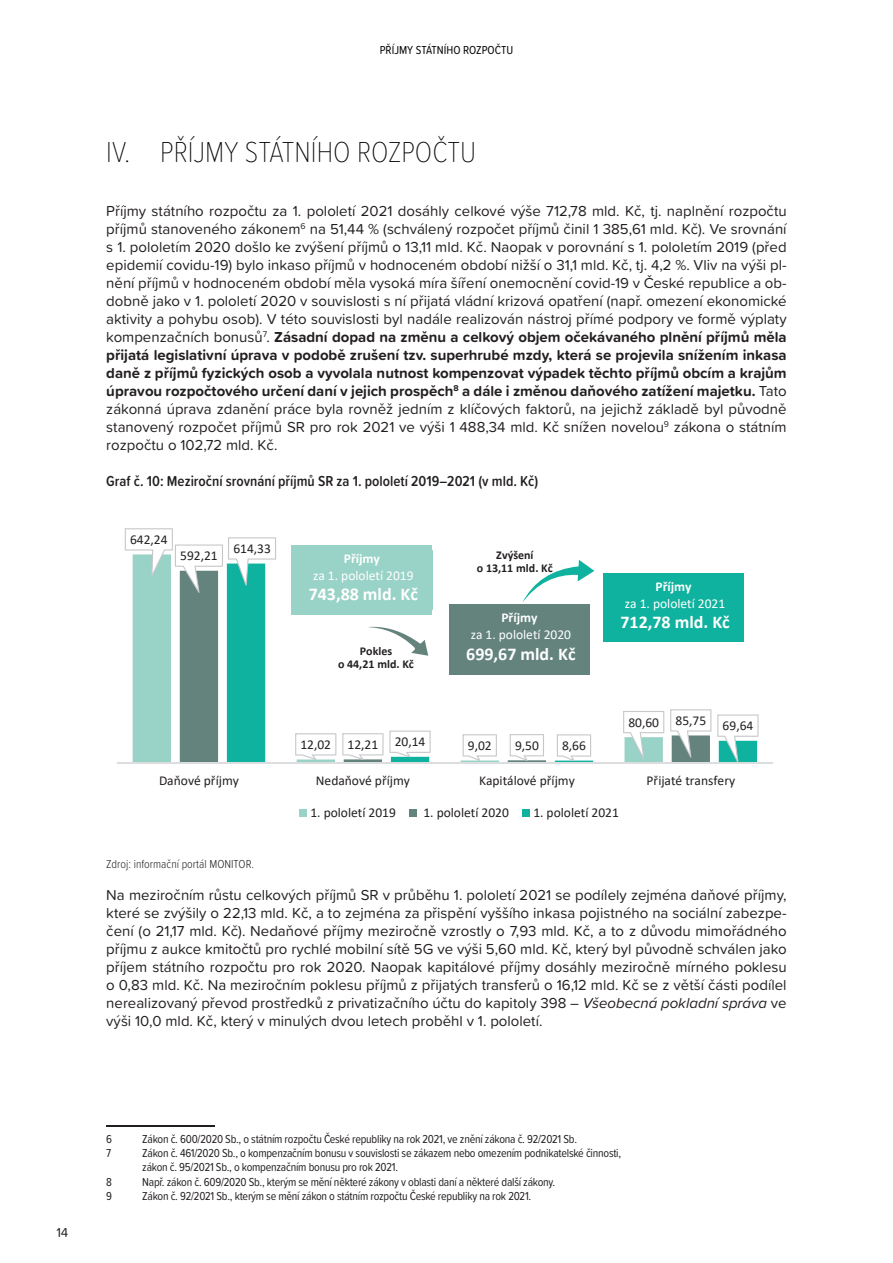
<style>
.page{position:relative;width:893px;height:1263px;background:#fff}
.page>*{position:absolute;margin:0;border:0;box-sizing:border-box;transform-origin:0 0}
.t1{font:100 30px "Proxima Soft Cond";color:#040503}
.t2{font:700 18px "Calibri";color:#fff}
.t3{font:15px/18px "Proxima Soft";color:#231f20;text-align:justify}
.t4{font:600 15px "Proxima Soft Cond";color:#231f20}
.t5{font:13.5px "Calibri";color:#231f20}
.t6{font:13.5px "Calibri";color:#fff}
.t7{font:700 13.5px "Calibri";color:#fff}
.t8{font:13.5px "Proxima Soft";color:#231f20}
.t9{font:12px/14.4px "Proxima Soft Cond";letter-spacing:-.02em;color:#231f20}
.t10{font:700 12px/13.2px "Calibri";color:#231f20;text-align:center}
.t11{font:300 12px "Proxima Soft Cond";color:#231f20}
.t12{font:12px "Proxima Soft Cond";color:#040503}
.s1{font-weight:700}
.s2{font-style:italic}
</style>
<div class="page">
<svg style="left:133px;top:554px;width:300px;height:209px;fill:#99d2c6"></svg>
<svg style="left:180px;top:593px;width:47px;height:170px;fill:#64837d"></svg>
<svg style="left:227px;top:563px;width:517px;height:200px"></svg>
<hr style="left:117px;top:763px;width:656px;height:1px;background:#dcdddf">
<svg style="left:295px;top:733px;width:41px;height:27px"></svg>
<svg style="left:463px;top:734px;width:34px;height:27px"></svg>
<svg style="left:623px;top:711px;width:41px;height:48px"></svg>
<svg style="left:510px;top:734px;width:34px;height:27px"></svg>
<svg style="left:670px;top:709px;width:41px;height:49px"></svg>
<svg style="left:125px;top:528px;width:151px;height:65px"></svg>
<svg style="left:342px;top:731px;width:89px;height:29px"></svg>
<svg style="left:557px;top:734px;width:34px;height:27px"></svg>
<svg style="left:717px;top:714px;width:42px;height:49px"></svg>
<div style="left:300px;top:809px;width:7px;height:8px;background:#99d2c6"></div>
<div style="left:410px;top:809px;width:7px;height:8px;background:#64837d"></div>
<div style="left:523px;top:809px;width:7px;height:8px;background:#0fb29e"></div>
<div style="left:292px;top:545px;width:140px;height:69px;background:#99d2c6"></div>
<div style="left:449px;top:604px;width:140px;height:70px;background:#64837d"></div>
<div style="left:603px;top:573px;width:141px;height:68px;background:#0fb29e"></div>
<svg style="left:345px;top:621px;width:87px;height:38px"></svg>
<svg style="left:522px;top:560px;width:72px;height:43px"></svg>
<hr style="left:106px;top:1125px;width:109px;height:2px;background:#231f20">
<p class="t12" style="left:380px;top:41px;width:135px">PŘÍJMY STÁTNÍHO ROZPOČTU</p>
<h1 class="t1" style="left:106px;top:130px;width:406px">IV. PŘÍJMY STÁTNÍHO ROZPOČTU<sup>12345</sup></h1>
<p class="t3" style="left:106px;top:201px;width:682px">Příjmy státního rozpočtu za 1. pololetí 2021 dosáhly celkové výše 712,78 mld. Kč, tj. naplnění rozpočtu příjmů stanoveného zákonem<sup>6</sup> na 51,44 % (schválený rozpočet příjmů činil 1 385,61 mld. Kč). Ve srovnání s 1. pololetím 2020 došlo ke zvýšení příjmů o 13,11 mld. Kč. Naopak v porovnání s 1. pololetím 2019 (před epidemií covidu-19) bylo inkaso příjmů v hodnoceném období nižší o 31,1 mld. Kč, tj. 4,2 %. Vliv na výši pl&shy;nění příjmů v hodnoceném období měla vysoká míra šíření onemocnění covid-19 v České republice a ob&shy;dobně jako v 1. pololetí 2020 v souvislosti s ní přijatá vládní krizová opatření (např. omezení ekonomické aktivity a pohybu osob). V této souvislosti byl nadále realizován nástroj přímé podpory ve formě výplaty kompenzačních bonusů<sup>7</sup>. <span class="s1">Zásadní dopad na změnu a celkový objem očekávaného plnění příjmů měla přijatá legislativní úprava v podobě zrušení tzv. superhrubé mzdy, která se projevila snížením inkasa daně z příjmů fyzických osob a vyvolala nutnost kompenzovat výpadek těchto příjmů obcím a krajům úpravou rozpočtového určení daní v jejich prospěch</span><sup>8</sup> <span class="s1">a dále i změnou daňového zatížení majetku.</span> Tato zákonná úprava zdanění práce byla rovněž jedním z klíčových faktorů, na jejichž základě byl původně stanovený rozpočet příjmů SR pro rok 2021 ve výši 1 488,34 mld. Kč snížen novelou<sup>9</sup> zákona o státním rozpočtu o 102,72 mld. Kč.</p>
<p class="t4" style="left:106px;top:470px;width:434px">Graf č. 10: Meziroční srovnání příjmů SR za 1. pololetí 2019–2021 (v mld. Kč)</p>
<p class="t5" style="left:130px;top:530px;width:39px">642,24</p>
<p class="t5" style="left:180px;top:546px;width:39px">592,21</p>
<p class="t5" style="left:233px;top:539px;width:39px">614,33</p>
<p class="t7" style="left:344px;top:549px;width:38px">Příjmy</p>
<p class="t6" style="left:313px;top:566px;width:102px">za 1. pololetí 2019</p>
<p class="t2" style="left:309px;top:582px;width:111px">743,88 mld. Kč</p>
<p class="t10" style="left:338px;top:644px;width:77px">Pokles<br>o 44,21 mld. Kč</p>
<p class="t10" style="left:477px;top:548px;width:77px">Zvýšení<br>o 13,11 mld. Kč</p>
<p class="t7" style="left:501px;top:608px;width:38px">Příjmy</p>
<p class="t6" style="left:471px;top:625px;width:102px">za 1. pololetí 2020</p>
<p class="t2" style="left:466px;top:641px;width:111px">699,67 mld. Kč</p>
<p class="t5" style="left:395px;top:732px;width:32px">20,14</p>
<p class="t5" style="left:562px;top:736px;width:25px">8,66</p>
<p class="t5" style="left:348px;top:735px;width:32px">12,21</p>
<p class="t5" style="left:515px;top:736px;width:25px">9,50</p>
<p class="t5" style="left:300px;top:735px;width:32px">12,02</p>
<p class="t5" style="left:468px;top:736px;width:25px">9,02</p>
<p class="t7" style="left:655px;top:577px;width:38px">Příjmy</p>
<p class="t6" style="left:625px;top:594px;width:102px">za 1. pololetí 2021</p>
<p class="t2" style="left:620px;top:610px;width:111px">712,78 mld. Kč</p>
<p class="t5" style="left:628px;top:713px;width:32px">80,60</p>
<p class="t5" style="left:675px;top:711px;width:32px">85,75</p>
<p class="t5" style="left:723px;top:716px;width:32px">69,64</p>
<p class="t5" style="left:159px;top:771px;width:81px">Daňové příjmy</p>
<p class="t5" style="left:316px;top:771px;width:96px">Nedaňové příjmy</p>
<p class="t5" style="left:479px;top:771px;width:97px">Kapitálové příjmy</p>
<p class="t5" style="left:647px;top:771px;width:90px">Přijaté transfery</p>
<p class="t5" style="left:310px;top:803px;width:87px">1. pololetí 2019</p>
<p class="t5" style="left:423px;top:803px;width:87px">1. pololetí 2020</p>
<p class="t5" style="left:533px;top:803px;width:87px">1. pololetí 2021</p>
<p class="t11" style="left:106px;top:855px;width:149px">Zdroj: informační portál MONITOR.</p>
<p class="t3" style="left:106px;top:885px;width:682px">Na meziročním růstu celkových příjmů SR v průběhu 1. pololetí 2021 se podílely zejména daňové příjmy, které se zvýšily o 22,13 mld. Kč, a to zejména za přispění vyššího inkasa pojistného na sociální zabezpe&shy;čení (o 21,17 mld. Kč). Nedaňové příjmy meziročně vzrostly o 7,93 mld. Kč, a to z důvodu mimořádného příjmu z aukce kmitočtů pro rychlé mobilní sítě 5G ve výši 5,60 mld. Kč, který byl původně schválen jako příjem státního rozpočtu pro rok 2020. Naopak kapitálové příjmy dosáhly meziročně mírného poklesu o 0,83 mld. Kč. Na meziročním poklesu příjmů z přijatých transferů o 16,12 mld. Kč se z větší části podílel nerealizovaný převod prostředků z privatizačního účtu do kapitoly 398 – <span class="s2">Všeobecná pokladní správa</span> ve výši 10,0 mld. Kč, který v minulých dvou letech proběhl v 1. pololetí.</p>
<p class="t8" style="left:56px;top:1222px;width:14px">14</p>
<p class="t9" style="left:106px;top:1131px;width:7px">6</p>
<p class="t9" style="left:142px;top:1131px;width:436px">Zákon č. 600/2020 Sb., o státním rozpočtu České republiky na rok 2021, ve znění zákona č. 92/2021 Sb.</p>
<p class="t9" style="left:106px;top:1145px;width:7px">7</p>
<p class="t9" style="left:142px;top:1145px;width:480px">Zákon č. 461/2020 Sb., o kompenzačním bonusu v souvislosti se zákazem nebo omezením podnikatelské činnosti, zákon č. 95/2021 Sb., o kompenzačním bonusu pro rok 2021.</p>
<p class="t9" style="left:106px;top:1174px;width:7px">8</p>
<p class="t9" style="left:142px;top:1174px;width:414px">Např. zákon č. 609/2020 Sb., kterým se mění některé zákony v oblasti daní a některé další zákony.</p>
<p class="t9" style="left:106px;top:1188px;width:7px">9</p>
<p class="t9" style="left:142px;top:1188px;width:390px">Zákon č. 92/2021 Sb., kterým se mění zákon o státním rozpočtu České republiky na rok 2021.</p>
</div>
